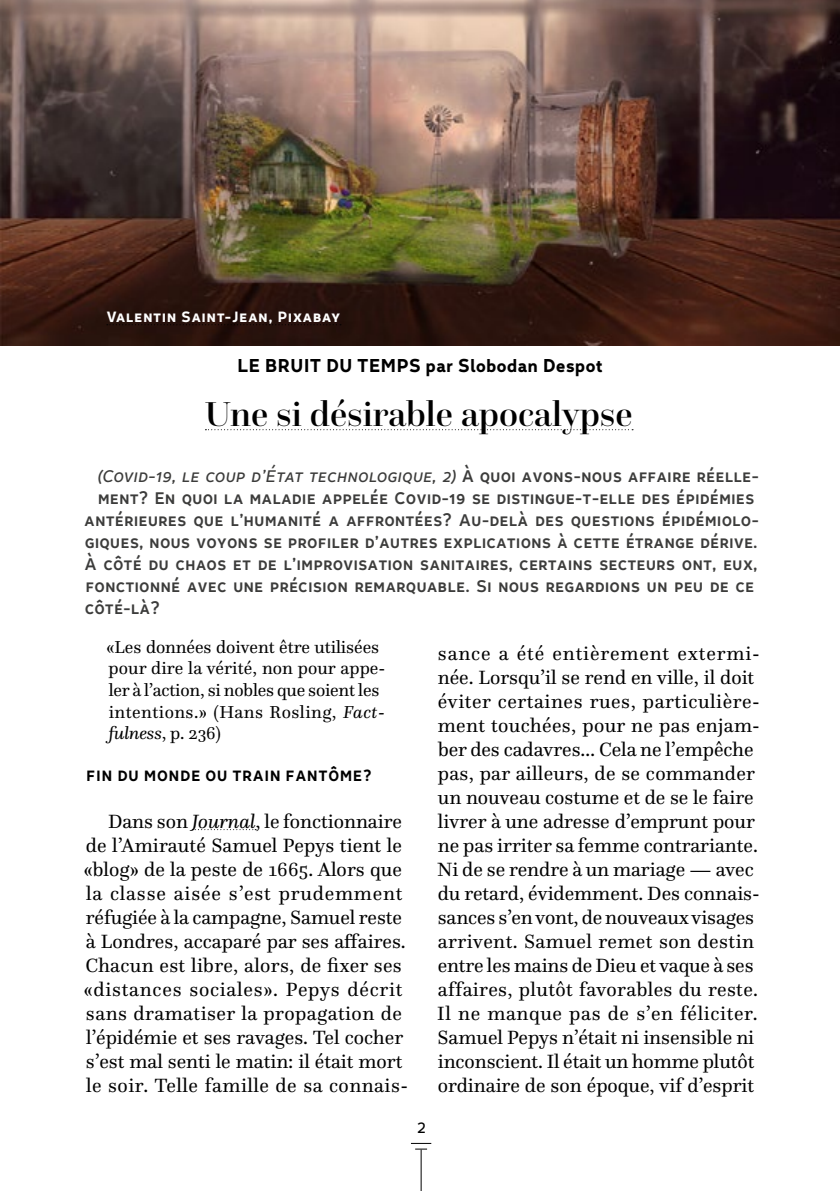
<style>
.page{position:relative;width:840px;height:1191px;background:#fff}
.page>*{position:absolute;margin:0;border:0;box-sizing:border-box;transform-origin:0 0}
.Header2{font:500 36px "Questa Grande";color:#000}
.Paragraph{font:20px/24px "Questa";color:#000}
.Header3{font:700 20px "Leto Text Sans";color:#000}
.Chapeau{font:500 18px "Leto Text Sans";color:#3c3c3b}
.Blockquote___Paragra{font:18px/21.6px "Questa";letter-spacing:-.005em;color:#000}
.Chapeau-2{font:italic 18px "Leto Text Sans";color:#3c3c3b}
.Légende{font:700 16px "Leto Text Sans";letter-spacing:.03em;color:#fff}
.Header4{font:700 16px "Leto Text Sans";letter-spacing:.035em;color:#000}
.t1{font:16px "Leto Text Sans";color:#000}
.s1{font-weight:500;font-style:normal}
.s2{font-style:italic}
</style>
<div class="page">
<hr style="left:420px;top:1149px;width:1px;height:42px;background:#000">
<svg style="left:411px;top:1142px;width:20px;height:7px"></svg>
<svg style="left:205px;top:429px;width:427px;height:1px"></svg>
<svg style="left:192px;top:829px;width:64px;height:1px"></svg>
<img style="left:0;top:0;width:839px;height:345px">
<svg style="left:107px;top:324px;width:234px;height:1px"></svg>
<p class="Légende" style="left:106px;top:306px;width:235px">Valentin Saint-Jean, Pixabay</p>
<p class="Header3" style="left:237px;top:352px;width:367px">LE BRUIT DU TEMPS par Slobodan Despot</p>
<p class="Header2" style="left:205px;top:392px;width:429px">Une si désirable apocalypse</p>
<p class="Chapeau-2" style="left:97px;top:465px;width:663px">(Covid-19, le coup d’État technologique, 2) <span class="s1">À quoi avons-nous affaire réelle-</span></p>
<p class="Chapeau" style="left:98px;top:486px;width:658px">ment? En quoi la maladie appelée Covid-19 se distingue-t-elle des épidémies</p>
<p class="Chapeau" style="left:84px;top:508px;width:675px">antérieures que l’humanité a affrontées? Au-delà des questions épidémiolo-</p>
<p class="Chapeau" style="left:85px;top:530px;width:674px">giques, nous voyons se profiler d’autres explications à cette étrange dérive.</p>
<p class="Chapeau" style="left:85px;top:552px;width:674px">À côté du chaos et de l’improvisation sanitaires, certains secteurs ont, eux,</p>
<p class="Chapeau" style="left:86px;top:574px;width:669px">fonctionné avec une précision remarquable. Si nous regardions un peu de ce</p>
<p class="Chapeau" style="left:85px;top:596px;width:77px">côté-là?</p>
<p class="Blockquote___Paragra" style="left:106px;top:636px;width:280px">«Les données doivent être utilisées pour dire la vérité, non pour appe&shy;ler à l’action, si nobles que soient les intentions.» (Hans Rosling, <span class="s2">Fact&shy;fulness</span>, p. 236)</p>
<p class="Header4" style="left:86px;top:765px;width:286px">FIN DU MONDE OU TRAIN FANTÔME?</p>
<p class="Paragraph" style="left:84px;top:808px;width:325px;text-indent:24px">Dans son <span class="s2">Journal</span>, le fonctionnaire de l’Amirauté Samuel Pepys tient le «blog» de la peste de 1665. Alors que la classe aisée s’est prudemment réfugiée à la campagne, Samuel reste à Londres, accaparé par ses affaires.<br>Chacun est libre, alors, de fixer ses «distances sociales». Pepys décrit sans dramatiser la propagation de l’épidémie et ses ravages. Tel cocher s’est mal senti le matin: il était mort le soir. Telle famille de sa connais-</p>
<p class="Paragraph" style="left:437px;top:640px;width:324px">sance a été entièrement extermi&shy;née. Lorsqu’il se rend en ville, il doit éviter certaines rues, particulière&shy;ment touchées, pour ne pas enjam&shy;ber des cadavres… Cela ne l’empêche pas, par ailleurs, de se commander un nouveau costume et de se le faire livrer à une adresse d’emprunt pour ne pas irriter sa femme contrariante.<br>Ni de se rendre à un mariage — avec du retard, évidemment. Des connais&shy;sances s’en vont, de nouveaux visages arrivent. Samuel remet son destin entre les mains de Dieu et vaque à ses affaires, plutôt favorables du reste.<br>Il ne manque pas de s’en féliciter.<br>Samuel Pepys n’était ni insensible ni inconscient. Il était un homme plutôt ordinaire de son époque, vif d’esprit</p>
<p class="t1" style="left:416px;top:1118px;width:11px">2</p>
</div>
